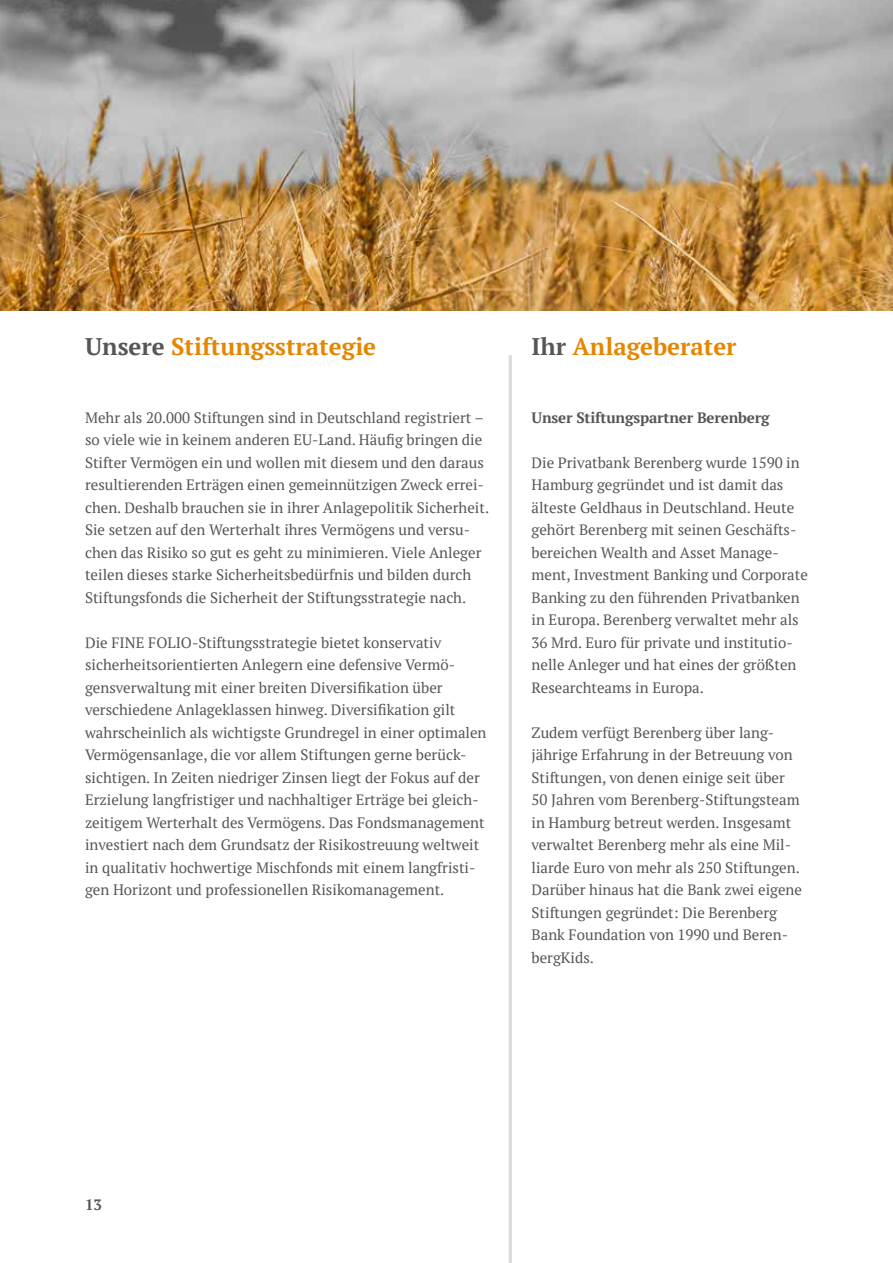
<style>
.page{position:relative;width:893px;height:1263px;background:#fff}
.page>*{position:absolute;margin:0;border:0;box-sizing:border-box;transform-origin:0 0}
.t1{font:700 24px "PT Serif";color:#e58600}
.t2{font:15px/22.5px "PT Serif";color:#565655}
.t3{font:700 15px "PT Serif";letter-spacing:-.01em;color:#565655}
.s1{color:#565655}
</style>
<div class="page">
<img style="left:0;top:0;width:893px;height:310px">
<hr style="left:509px;top:355px;width:3px;height:908px;background:#d9dada">
<h1 class="t1" style="left:85px;top:330px;width:293px"><span class="s1">Unsere</span> Stiftungsstrategie</h1>
<p class="t2" style="left:85px;top:406px;width:406px">Mehr als 20.000 Stiftungen sind in Deutschland registriert – so viele wie in keinem anderen EU-Land. Häufig bringen die Stifter Vermögen ein und wollen mit diesem und den daraus resultierenden Erträgen einen gemeinnützigen Zweck errei&shy;chen. Deshalb brauchen sie in ihrer Anlagepolitik Sicherheit.<br>Sie setzen auf den Werterhalt ihres Vermögens und versu&shy;chen das Risiko so gut es geht zu minimieren. Viele Anleger teilen dieses starke Sicherheitsbedürfnis und bilden durch Stiftungsfonds die Sicherheit der Stiftungsstrategie nach.</p>
<p class="t2" style="left:85px;top:631px;width:403px">Die FINE FOLIO-Stiftungsstrategie bietet konservativ sicherheitsorientierten Anlegern eine defensive Vermö&shy;gensverwaltung mit einer breiten Diversifikation über verschiedene Anlageklassen hinweg. Diversifikation gilt wahrscheinlich als wichtigste Grundregel in einer optimalen Vermögensanlage, die vor allem Stiftungen gerne berück&shy;sichtigen. In Zeiten niedriger Zinsen liegt der Fokus auf der Erzielung langfristiger und nachhaltiger Erträge bei gleich&shy;zeitigem Werterhalt des Vermögens. Das Fondsmanagement investiert nach dem Grundsatz der Risikostreuung weltweit in qualitativ hochwertige Mischfonds mit einem langfristi&shy;gen Horizont und professionellen Risikomanagement.</p>
<h1 class="t1" style="left:531px;top:330px;width:207px"><span class="s1">Ihr</span> Anlageberater</h1>
<p class="t3" style="left:531px;top:407px;width:240px">Unser Stiftungspartner Berenberg</p>
<p class="t2" style="left:531px;top:451px;width:278px">Die Privatbank Berenberg wurde 1590 in Hamburg gegründet und ist damit das älteste Geldhaus in Deutschland. Heute gehört Berenberg mit seinen Geschäfts&shy;bereichen Wealth and Asset Manage&shy;ment, Investment Banking und Corporate Banking zu den führenden Privatbanken in Europa. Berenberg verwaltet mehr als 36 Mrd. Euro für private und institutio&shy;nelle Anleger und hat eines der größten Researchteams in Europa.</p>
<p class="t2" style="left:531px;top:721px;width:272px">Zudem verfügt Berenberg über lang&shy;jährige Erfahrung in der Betreuung von Stiftungen, von denen einige seit über 50 Jahren vom Berenberg-Stiftungsteam in Hamburg betreut werden. Insgesamt verwaltet Berenberg mehr als eine Mil&shy;liarde Euro von mehr als 250 Stiftungen.<br>Darüber hinaus hat die Bank zwei eigene Stiftungen gegründet: Die Berenberg Bank Foundation von 1990 und Beren&shy;bergKids.</p>
<p class="t3" style="left:85px;top:1195px;width:18px">13</p>
</div>
